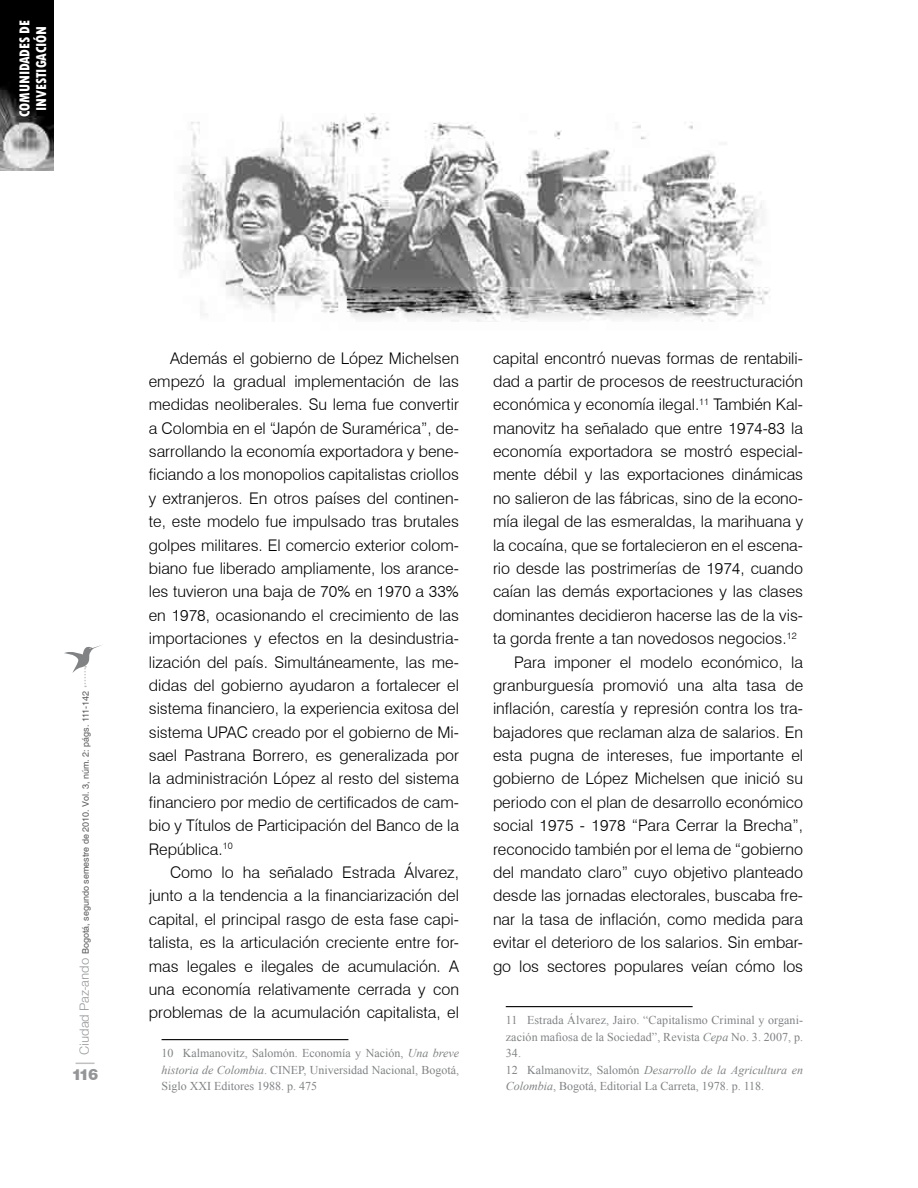
<style>
.page{position:relative;width:918px;height:1188px;background:#fff}
.page>*{position:absolute;margin:0;border:0;box-sizing:border-box;transform-origin:0 0}
.t1{font:900 16.5px "Sans";color:#939598}
.t2{font:300 16.05px/23.4px "Swiss 721 BT";color:#000;text-align:justify}
.t3{font:800 condensed 15px/16.5px "Tw Cen";letter-spacing:-.01em;color:#fff;text-align:center;scale:.96 1}
.t4{font:12px/16.5px "Times New Roman";color:#808284;text-align:justify}
.t5{font:9px "Sans";color:#58595b}
.s1{font-weight:300;font-size:13.5px;color:#939598}
.s2{font-style:italic}
</style>
<div class="page">
<img style="left:0;top:3px;width:54px;height:167px">
<svg style="left:76px;top:1063px;width:19px;height:1px"></svg>
<svg style="left:64px;top:645px;width:38px;height:42px"></svg>
<hr style="left:162px;top:1039px;width:186px;height:1px;background:#000">
<hr style="left:506px;top:1006px;width:187px;height:1px;background:#000">
<img style="left:182px;top:113px;width:587px;height:209px">
<p class="t3" style="left:17px;top:117px;width:102px;rotate:-90deg">COMUNIDADES DE<br>INVESTIGACIÓN</p>
<p class="t5" style="left:80px;top:1055px;width:366px;rotate:-90deg"><span class="s1">Ciudad Paz-ando</span> Bogotá, segundo semestre de 2010. Vol. 3, núm. 2: págs. 111-142</p>
<p class="t1" style="left:72px;top:1065px;width:28px">116</p>
<p class="t2" style="left:149px;top:346px;width:312px;text-indent:21px">Además el gobierno de López Michelsen empezó la gradual implementación de las medidas neoliberales. Su lema fue convertir a Colombia en el “Japón de Suramérica”, de&shy;sarrollando la economía exportadora y bene&shy;ficiando a los monopolios capitalistas criollos y extranjeros. En otros países del continen&shy;te, este modelo fue impulsado tras brutales golpes militares. El comercio exterior colom&shy;biano fue liberado ampliamente, los arance&shy;les tuvieron una baja de 70% en 1970 a 33% en 1978, ocasionando el crecimiento de las importaciones y efectos en la desindustria&shy;lización del país. Simultáneamente, las me&shy;didas del gobierno ayudaron a fortalecer el sistema financiero, la experiencia exitosa del sistema UPAC creado por el gobierno de Mi&shy;sael Pastrana Borrero, es generalizada por la administración López al resto del sistema financiero por medio de certificados de cam&shy;bio y Títulos de Participación del Banco de la República.<sup>10</sup></p>
<p class="t2" style="left:149px;top:860px;width:312px;text-indent:21px">Como lo ha señalado Estrada Álvarez, junto a la tendencia a la financiarización del capital, el principal rasgo de esta fase capi&shy;talista, es la articulación creciente entre for&shy;mas legales e ilegales de acumulación. A una economía relativamente cerrada y con problemas de la acumulación capitalista, el</p>
<p class="t4" style="left:162px;top:1045px;width:299px">10 Kalmanovitz, Salomón. Economía y Nación, <span class="s2">Una breve historia de Colombia</span>. CINEP, Universidad Nacional, Bogotá, Siglo XXI Editores 1988. p. 475</p>
<p class="t2" style="left:493px;top:346px;width:312px">capital encontró nuevas formas de rentabili-</p>
<p class="t2" style="left:493px;top:369px;width:312px">dad a partir de procesos de reestructuración</p>
<p class="t2" style="left:493px;top:393px;width:312px">económica y economía ilegal.<sup>11</sup> También Kal-</p>
<p class="t2" style="left:493px;top:416px;width:312px">manovitz ha señalado que entre 1974-83 la</p>
<p class="t2" style="left:493px;top:440px;width:312px">economía exportadora se mostró especial-</p>
<p class="t2" style="left:493px;top:463px;width:312px">mente débil y las exportaciones dinámicas</p>
<p class="t2" style="left:493px;top:486px;width:312px">no salieron de las fábricas, sino de la econo-</p>
<p class="t2" style="left:493px;top:510px;width:312px">mía ilegal de las esmeraldas, la marihuana y</p>
<p class="t2" style="left:493px;top:533px;width:312px">la cocaína, que se fortalecieron en el escena-</p>
<p class="t2" style="left:493px;top:556px;width:312px">rio desde las postrimerías de 1974, cuando</p>
<p class="t2" style="left:493px;top:580px;width:312px">caían las demás exportaciones y las clases</p>
<p class="t2" style="left:493px;top:603px;width:312px">dominantes decidieron hacerse las de la vis-</p>
<p class="t2" style="left:493px;top:627px;width:305px">ta gorda frente a tan novedosos negocios.<sup>12</sup></p>
<p class="t2" style="left:514px;top:650px;width:290px">Para imponer el modelo económico, la</p>
<p class="t2" style="left:493px;top:673px;width:312px">granburguesía promovió una alta tasa de</p>
<p class="t2" style="left:493px;top:697px;width:312px">inflación, carestía y represión contra los tra-</p>
<p class="t2" style="left:493px;top:720px;width:312px">bajadores que reclaman alza de salarios. En</p>
<p class="t2" style="left:493px;top:744px;width:312px">esta pugna de intereses, fue importante el</p>
<p class="t2" style="left:493px;top:767px;width:312px">gobierno de López Michelsen que inició su</p>
<p class="t2" style="left:493px;top:790px;width:312px">periodo con el plan de desarrollo económico</p>
<p class="t2" style="left:493px;top:814px;width:312px">social 1975 - 1978 “Para Cerrar la Brecha”,</p>
<p class="t2" style="left:493px;top:837px;width:312px">reconocido también por el lema de “gobierno</p>
<p class="t2" style="left:493px;top:860px;width:312px">del mandato claro” cuyo objetivo planteado</p>
<p class="t2" style="left:493px;top:884px;width:312px">desde las jornadas electorales, buscaba fre-</p>
<p class="t2" style="left:493px;top:907px;width:312px">nar la tasa de inflación, como medida para</p>
<p class="t2" style="left:493px;top:931px;width:312px">evitar el deterioro de los salarios. Sin embar-</p>
<p class="t2" style="left:493px;top:954px;width:312px">go los sectores populares veían cómo los</p>
<p class="t4" style="left:506px;top:1012px;width:299px;text-align:left">11 Estrada Álvarez, Jairo. “Capitalismo Criminal y organi&shy;zación mafiosa de la Sociedad”, Revista <span class="s2">Cepa</span> No. 3. 2007, p.<br>34 .<br>12 Kalmanovitz, Salomón <span class="s2">Desarrollo de la Agricultura en Colombia</span>, Bogotá, Editorial La Carreta, 1978. p. 118.</p>
</div>
